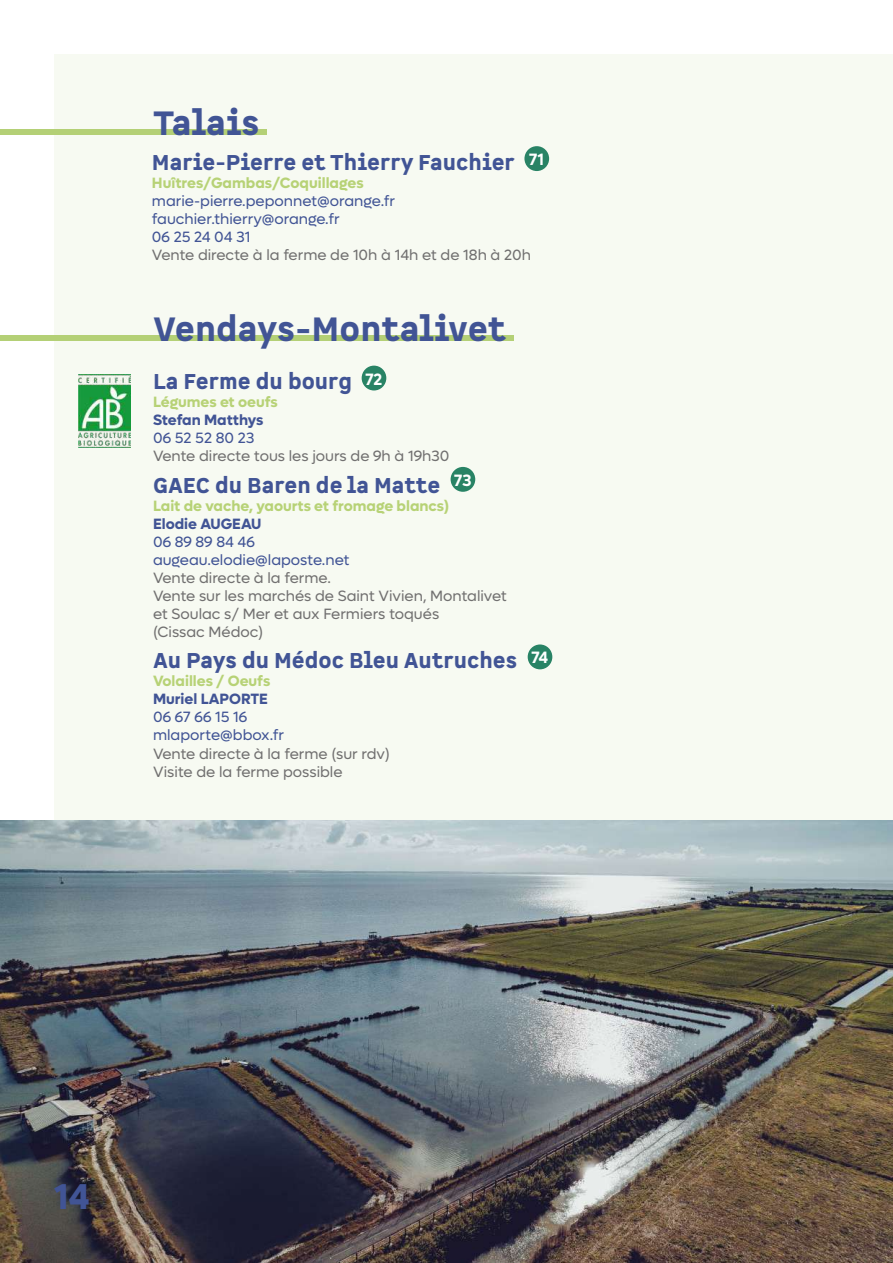
<style>
.page{position:relative;width:893px;height:1263px;background:#fff}
.page>*{position:absolute;margin:0;border:0;box-sizing:border-box;transform-origin:0 0}
.t1{font:700 36px "Lufga";color:#415495}
.t2{font:900 33px "Spock Pro";color:#415495}
.t3{font:900 21px "Spock Pro";color:#415495}
.t4{font:600 16.5px "Lufga";letter-spacing:-.015em;color:#fff}
.t5{font:15px/18px "Lufga";color:#717070}
.t6{font:15px/18px "Lufga";color:#415495}
.t7{font:700 15px "Lufga";color:#b7d276}
.t8{font:700 15px "Lufga";color:#415495}
</style>
<div class="page">
<div style="left:54px;top:54px;width:839px;height:1155px;background:#f7faf2"></div>
<div style="left:0;top:129px;width:266px;height:6px;background:#b4d076"></div>
<div style="left:524px;top:146px;width:25px;height:25px;background:#288365;border-radius:50%"></div>
<div style="left:0;top:336px;width:513px;height:5px;background:#b4d076"></div>
<img style="left:79px;top:375px;width:51px;height:72px">
<div style="left:362px;top:366px;width:24px;height:24px;background:#288365;border-radius:50%"></div>
<div style="left:451px;top:467px;width:24px;height:25px;background:#288365;border-radius:50%"></div>
<div style="left:528px;top:644px;width:24px;height:25px;background:#288365;border-radius:50%"></div>
<img style="left:0;top:820px;width:893px;height:443px">
<h2 class="t2" style="left:153px;top:101px;width:108px">Talais</h2>
<h3 class="t3" style="left:152px;top:149px;width:364px">Marie-Pierre et Thierry Fauchier</h3>
<p class="t7" style="left:152px;top:174px;width:213px">Huîtres/Gambas/Coquillages</p>
<p class="t6" style="left:152px;top:192px;width:245px">marie-pierre.peponnet@orange.fr fauchier.thierry@orange.fr<br>06 25 24 04 31</p>
<p class="t5" style="left:152px;top:246px;width:380px">Vente directe à la ferme de 10h à 14h et de 18h à 20h</p>
<p class="t4" style="left:529px;top:150px;width:17px">71</p>
<h2 class="t2" style="left:153px;top:308px;width:354px">Vendays-Montalivet</h2>
<p class="t4" style="left:365px;top:369px;width:19px">72</p>
<h3 class="t3" style="left:153px;top:368px;width:201px">La Ferme du bourg</h3>
<p class="t7" style="left:153px;top:393px;width:126px">Légumes et oeufs</p>
<p class="t8" style="left:153px;top:411px;width:112px">Stefan Matthys</p>
<p class="t6" style="left:153px;top:429px;width:103px">06 52 52 80 23</p>
<p class="t5" style="left:153px;top:447px;width:298px">Vente directe tous les jours de 9h à 19h30</p>
<h3 class="t3" style="left:153px;top:472px;width:289px">GAEC du Baren de la Matte</h3>
<p class="t7" style="left:153px;top:497px;width:298px">Lait de vache, yaourts et fromage blancs)</p>
<p class="t8" style="left:153px;top:515px;width:110px">Elodie AUGEAU</p>
<p class="t6" style="left:153px;top:533px;width:198px">06 89 89 84 46 augeau.elodie@laposte.net</p>
<p class="t5" style="left:153px;top:569px;width:355px">Vente directe à la ferme.<br>Vente sur les marchés de Saint Vivien, Montalivet et Soulac s/ Mer et aux Fermiers toqués<br>(Cissac Médoc)</p>
<h3 class="t3" style="left:153px;top:647px;width:366px">Au Pays du Médoc Bleu Autruches</h3>
<p class="t7" style="left:153px;top:672px;width:119px">Volailles / Oeufs</p>
<p class="t8" style="left:153px;top:690px;width:116px">Muriel LAPORTE</p>
<p class="t6" style="left:153px;top:708px;width:133px">06 67 66 15 16 mlaporte@bbox.fr</p>
<p class="t5" style="left:153px;top:744px;width:238px">Vente directe à la ferme (sur rdv)<br>Visite de la ferme possible</p>
<p class="t4" style="left:454px;top:470px;width:19px">73</p>
<p class="t4" style="left:531px;top:648px;width:19px">74</p>
<h1 class="t1" style="left:54px;top:1175px;width:37px">14</h1>
</div>
